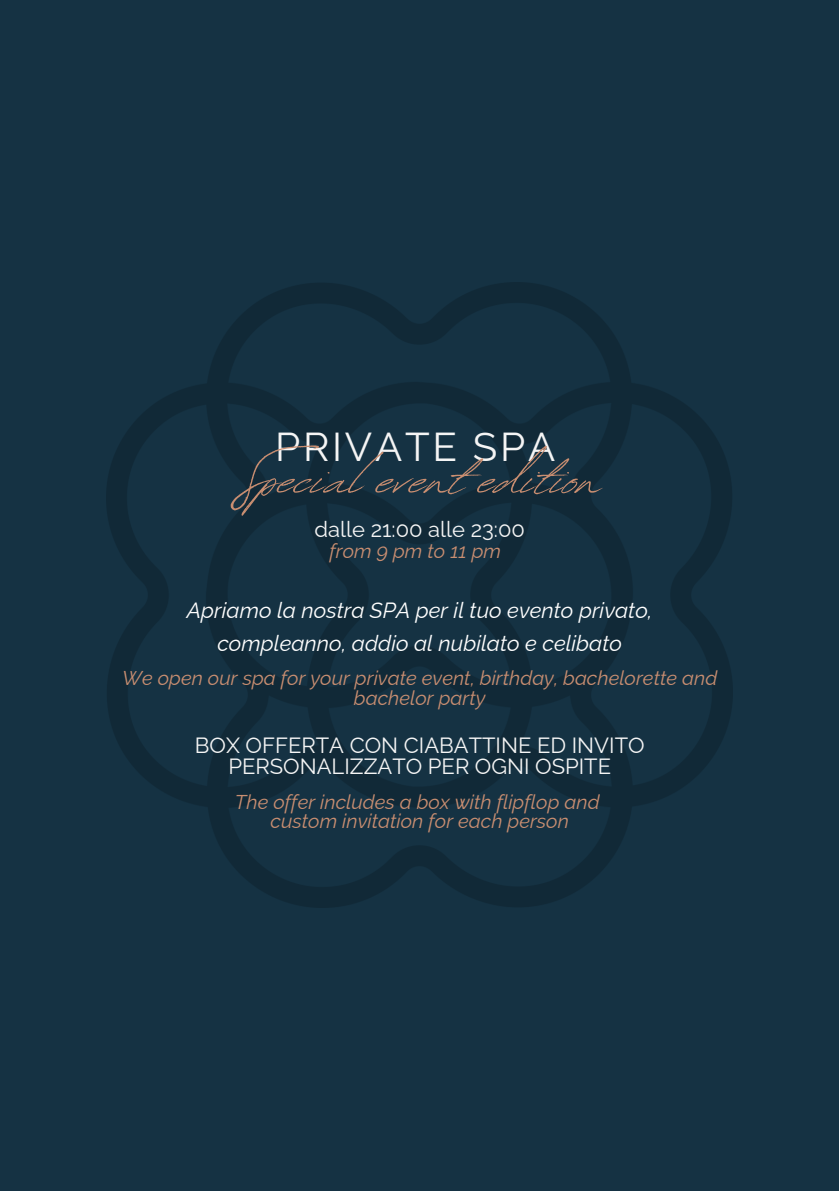
<style>
.page{position:relative;width:839px;height:1191px;background:#fff}
.page>*{position:absolute;margin:0;border:0;box-sizing:border-box;transform-origin:0 0}
.t1{font:81.6px "Revive 80 Signature";color:#c98e71}
.t2{font:40.4px "Raleway";letter-spacing:.07em;color:#f5f5f5}
.t3{font:22px/21px "Raleway";color:#f5f5f5;text-align:center}
.t4{font:italic 22px/33px "Raleway";color:#fff;text-align:center}
.t5{font:italic 20px/19.6px "Raleway";color:#c98e71;text-align:center}
</style>
<div class="page">
<div style="left:0;top:0;width:838px;height:1191px;background:#153243"></div>
<h1 class="t2" style="left:275px;top:423px;width:282px">PRIVATE SPA</h1>
<p class="t1" style="left:239px;top:417px;width:363px">Special event edition</p>
<p class="t3" style="left:314px;top:519px;width:212px">dalle 21:00 alle 23:00</p>
<p class="t5" style="left:329px;top:541px;width:173px">from 9 pm to 11 pm</p>
<p class="t4" style="left:187px;top:593px;width:467px">Apriamo la nostra SPA per il tuo evento privato, compleanno, addio al nubilato e celibato</p>
<h3 class="t5" style="left:122px;top:669px;width:596px">We open our spa for your private event, birthday, bachelorette and bachelor party</h3>
<h2 class="t3" style="left:195px;top:734px;width:451px">BOX OFFERTA CON CIABATTINE ED INVITO<br>PERSONALIZZATO PER OGNI OSPITE</h2>
<p class="t5" style="left:235px;top:792px;width:366px">The offer includes a box with flipflop and</p>
<p class="t5" style="left:270px;top:811px;width:300px">custom invitation for each person</p>
</div>
